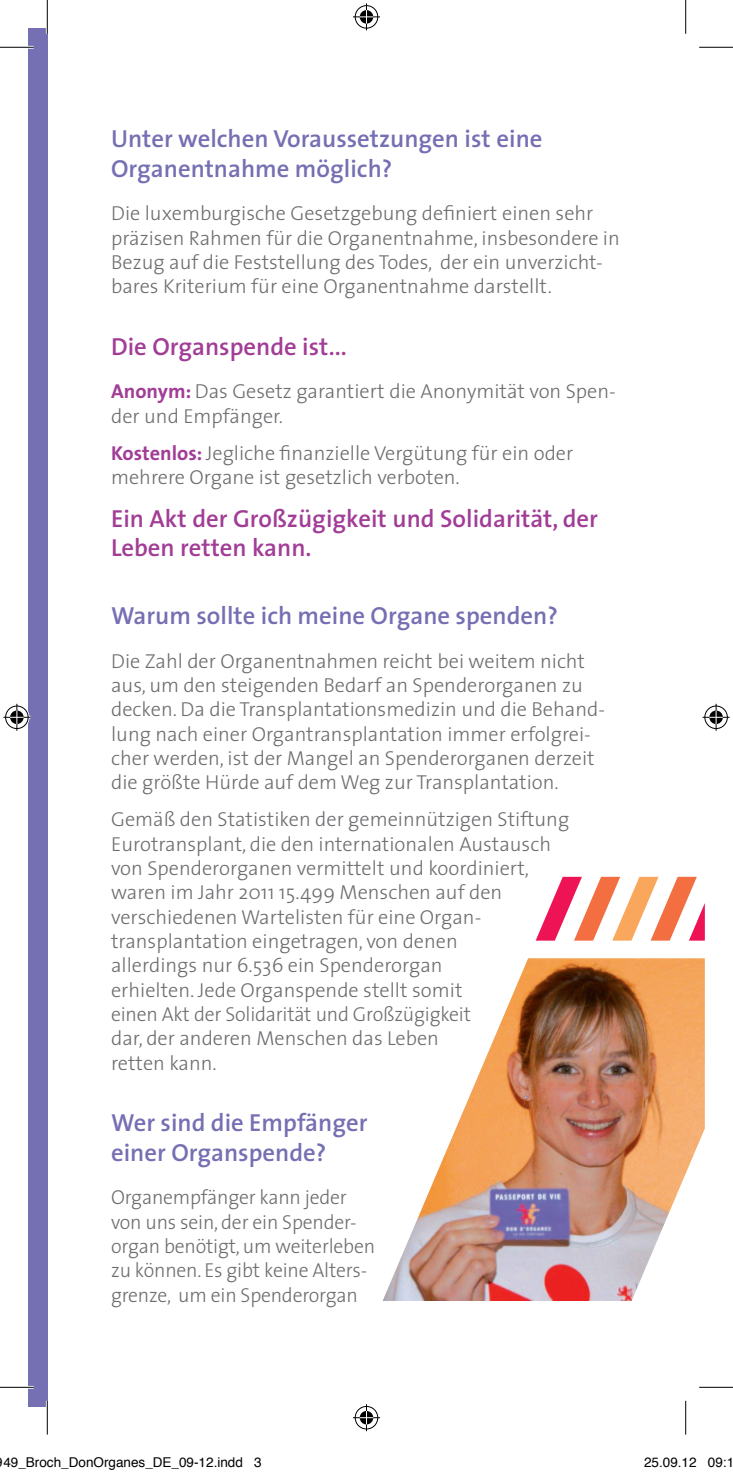
<style>
.page{position:relative;width:733px;height:1474px;background:#fff}
.page>*{position:absolute;margin:0;border:0;box-sizing:border-box;transform-origin:0 0}
.t1{font:600 24.75px/29.7px "The Sans";color:#756fb3}
.t2{font:600 24.75px/29.7px "The Sans";color:#a13d96}
.t3{font:300 20.25px/24.3px "The Sans";color:#6c6d70}
.t4{font:13.5px "Helvetica";color:#000}
.s1{font-weight:700;color:#a13d96}
</style>
<div class="page">
<div style="left:28px;top:28px;width:19px;height:1378px;background:#756fb3"></div>
<img style="left:382px;top:958px;width:322px;height:343px">
<svg style="left:536px;top:876px;width:169px;height:64px"></svg>
<hr style="left:0;top:46px;width:34px;height:3px;background:#fff">
<hr style="left:0;top:1385px;width:34px;height:3px;background:#fff">
<hr style="left:46px;top:0;width:3px;height:34px;background:#fff">
<hr style="left:46px;top:1400px;width:3px;height:34px;background:#fff">
<hr style="left:0;top:47px;width:34px;height:1px;background:#000">
<hr style="left:699px;top:47px;width:33px;height:1px;background:#000">
<hr style="left:0;top:1386px;width:34px;height:1px;background:#000">
<hr style="left:699px;top:1386px;width:33px;height:1px;background:#000">
<hr style="left:47px;top:0;width:1px;height:34px;background:#000">
<hr style="left:47px;top:1400px;width:1px;height:34px;background:#000">
<hr style="left:685px;top:0;width:1px;height:34px;background:#000">
<hr style="left:685px;top:1400px;width:1px;height:34px;background:#000">
<svg style="left:353px;top:3px;width:27px;height:27px"></svg>
<svg style="left:353px;top:1404px;width:27px;height:26px"></svg>
<svg style="left:3px;top:703px;width:27px;height:27px"></svg>
<svg style="left:702px;top:703px;width:27px;height:27px"></svg>
<p class="t1" style="left:111px;top:123px;width:433px">Unter welchen Voraussetzungen ist eine<br>Organentnahme möglich?</p>
<p class="t3" style="left:111px;top:201px;width:510px">Die luxemburgische Gesetzgebung definiert einen sehr präzisen Rahmen für die Organentnahme, insbesondere in Bezug auf die Feststellung des Todes, der ein unverzicht&shy;bares Kriterium für eine Organentnahme darstellt.</p>
<p class="t2" style="left:111px;top:331px;width:237px">Die Organspende ist...</p>
<p class="t3" style="left:111px;top:379px;width:506px"><span class="s1">Anonym:</span> Das Gesetz garantiert die Anonymität von Spen&shy;der und Empfänger.</p>
<p class="t3" style="left:111px;top:440px;width:463px"><span class="s1">Kostenlos:</span> Jegliche finanzielle Vergütung für ein oder mehrere Organe ist gesetzlich verboten.</p>
<p class="t2" style="left:111px;top:502px;width:488px">Ein Akt der Großzügigkeit und Solidarität, der<br>Leben retten kann.</p>
<p class="t1" style="left:111px;top:600px;width:448px">Warum sollte ich meine Organe spenden?</p>
<p class="t3" style="left:111px;top:648px;width:493px">Die Zahl der Organentnahmen reicht bei weitem nicht aus, um den steigenden Bedarf an Spenderorganen zu decken. Da die Transplantationsmedizin und die Behand&shy;lung nach einer Organtransplantation immer erfolgrei&shy;cher werden, ist der Mangel an Spenderorganen derzeit die größte Hürde auf dem Weg zur Transplantation.</p>
<p class="t3" style="left:111px;top:806px;width:459px">Gemäß den Statistiken der gemeinnützigen Stiftung Eurotransplant, die den internationalen Austausch von Spenderorganen vermittelt und koordiniert, waren im Jahr 2011 15.499 Menschen auf den verschiedenen Wartelisten für eine Organ&shy;transplantation eingetragen, von denen<br>allerdings nur 6.536 ein Spenderorgan<br>erhielten. Jede Organspende stellt somit<br>einen Akt der Solidarität und Großzügigkeit<br>dar, der anderen Menschen das Leben<br>retten kann.</p>
<p class="t1" style="left:111px;top:1107px;width:258px">Wer sind die Empfänger einer Organspende?</p>
<p class="t3" style="left:111px;top:1184px;width:265px">Organempfänger kann jeder von uns sein, der ein Spender&shy;organ benötigt, um weiterleben zu können. Es gibt keine Alters&shy;grenze, um ein Spenderorgan</p>
<p class="t4" style="left:3px;top:1451px;width:260px">49_Broch_DonOrganes_DE_09-12.indd 3</p>
<p class="t4" style="left:643px;top:1451px;width:92px">25.09.12 09:1</p>
</div>
